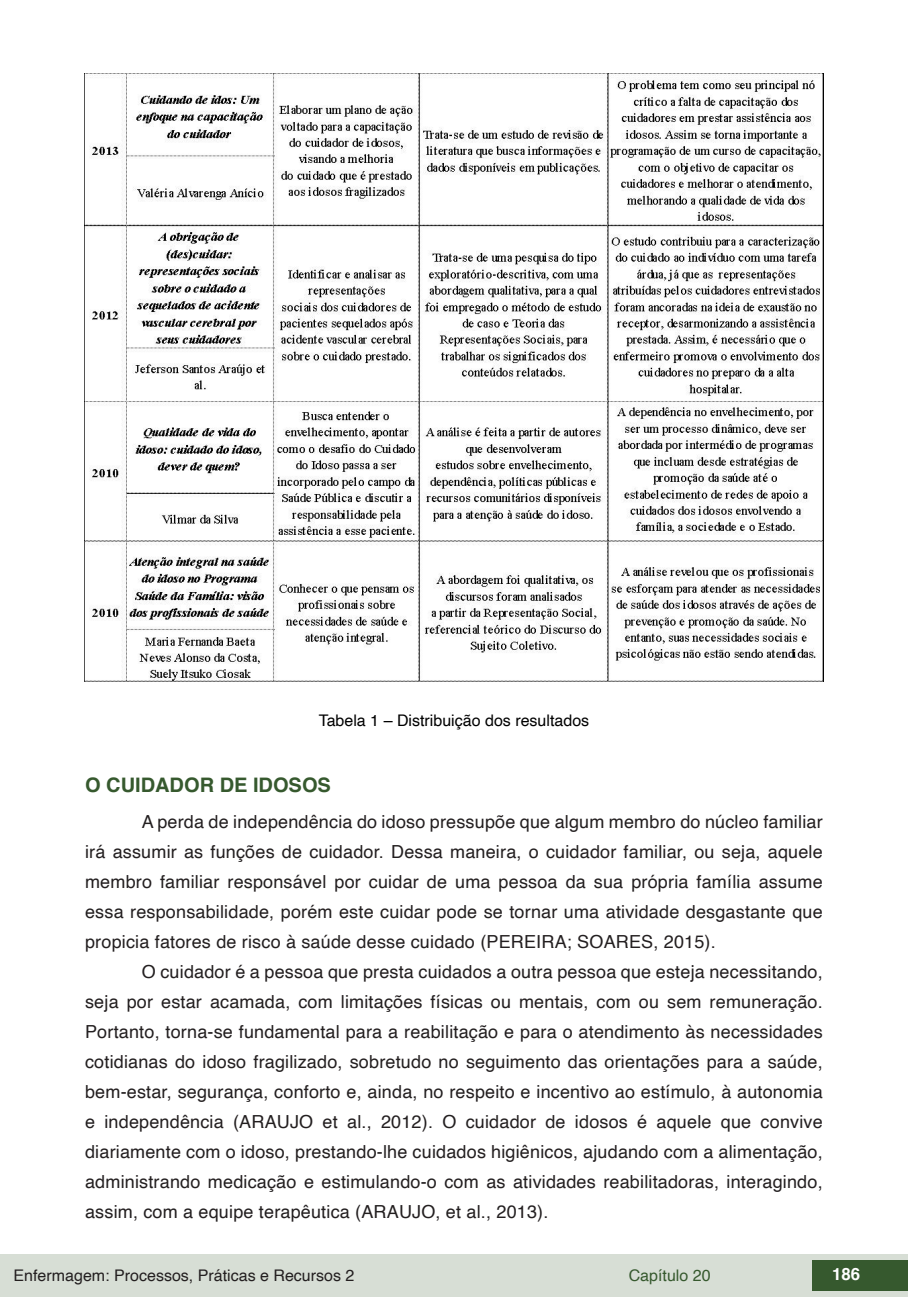
<style>
.page{position:relative;width:908px;height:1304px;background:#fff}
.page>*{position:absolute;margin:0;border:0;box-sizing:border-box;transform-origin:0 0}
.TITULOS{font:700 20px "Helvetica";color:#36592e}
.txt{font:18px/30px "Helvetica";letter-spacing:.01em;color:#231f20;text-align:justify}
.t1{font:700 16.8px "Helvetica";color:#fff}
.t2{font:16px "Helvetica";color:#231f20}
.info_tab_graf_imag{font:16px "Helvetica";color:#000}
.t3{font:16px "Helvetica";color:#36592e}
</style>
<div class="page">
<div style="left:0;top:1254px;width:906px;height:43px;background:#d7ded5"></div>
<div style="left:812px;top:1261px;width:95px;height:30px;background:#36592e"></div>
<img style="left:84px;top:74px;width:739px;height:607px">
<p class="info_tab_graf_imag" style="left:318px;top:708px;width:272px">Tabela 1 – Distribuição dos resultados</p>
<p class="TITULOS" style="left:85px;top:769px;width:247px">O CUIDADOR DE IDOSOS</p>
<p class="txt" style="left:85px;top:807px;width:738px;text-indent:57px">A perda de independência do idoso pressupõe que algum membro do núcleo familiar irá assumir as funções de cuidador. Dessa maneira, o cuidador familiar, ou seja, aquele membro familiar responsável por cuidar de uma pessoa da sua própria família assume essa responsabilidade, porém este cuidar pode se tornar uma atividade desgastante que propicia fatores de risco à saúde desse cuidado (PEREIRA; SOARES, 2015).</p>
<p class="txt" style="left:85px;top:957px;width:738px;text-indent:57px">O cuidador é a pessoa que presta cuidados a outra pessoa que esteja necessitando, seja por estar acamada, com limitações físicas ou mentais, com ou sem remuneração.<br>Portanto, torna-se fundamental para a reabilitação e para o atendimento às necessidades cotidianas do idoso fragilizado, sobretudo no seguimento das orientações para a saúde, bem-estar, segurança, conforto e, ainda, no respeito e incentivo ao estímulo, à autonomia e independência (ARAUJO et al., 2012). O cuidador de idosos é aquele que convive diariamente com o idoso, prestando-lhe cuidados higiênicos, ajudando com a alimentação, administrando medicação e estimulando-o com as atividades reabilitadoras, interagindo, assim, com a equipe terapêutica (ARAUJO, et al., 2013).</p>
<p class="t2" style="left:14px;top:1263px;width:342px">Enfermagem: Processos, Práticas e Recursos 2</p>
<p class="t3" style="left:628px;top:1263px;width:83px">Capítulo 20</p>
<p class="t1" style="left:831px;top:1261px;width:30px">186</p>
</div>
